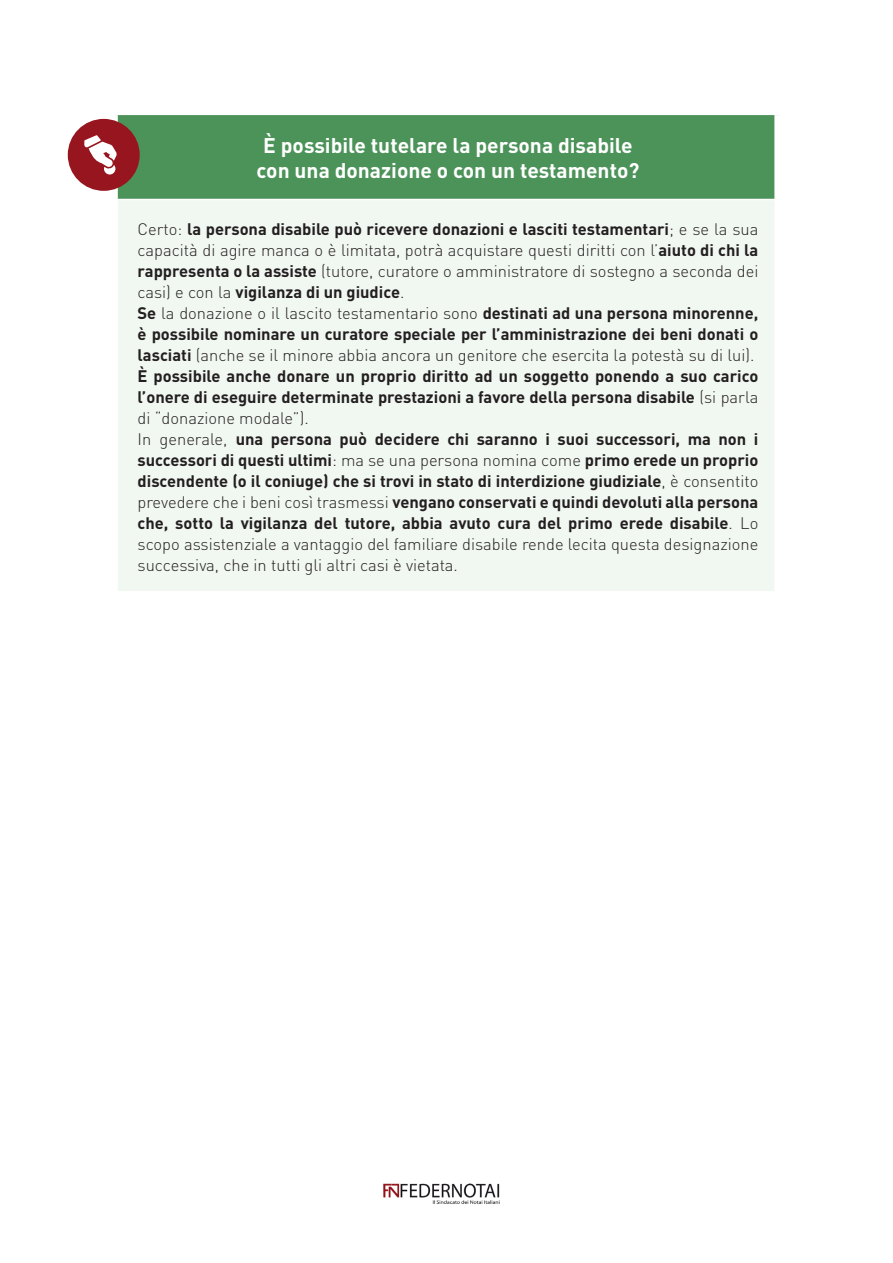
<style>
.page{position:relative;width:893px;height:1263px;background:#fff}
.page>*{position:absolute;margin:0;border:0;box-sizing:border-box;transform-origin:0 0}
.t1{font:700 21px/25.2px "DIN";color:#fff;text-align:center}
.t2{font:700 16.5px/21px "DIN";color:#231f20;text-align:justify}
.t3{font:300 16.5px/21px "DIN";color:#231f20;text-align:justify}
.s1{font-weight:700}
.s2{font-weight:300}
</style>
<div class="page">
<img style="left:383px;top:1183px;width:117px;height:21px">
<div style="left:116px;top:114px;width:664px;height:85px;background:#4c9359"></div>
<div style="left:116px;top:199px;width:664px;height:393px;background:#f1f7f1"></div>
<hr style="left:115px;top:115px;width:3px;height:84px;background:#fff">
<hr style="left:115px;top:199px;width:3px;height:392px;background:#fff">
<hr style="left:115px;top:114px;width:670px;height:1px;background:#fff">
<hr style="left:118px;top:199px;width:656px;height:1px;background:#fff">
<hr style="left:115px;top:591px;width:670px;height:1px;background:#fff">
<div style="left:774px;top:115px;width:11px;height:84px;background:#fff"></div>
<div style="left:774px;top:199px;width:11px;height:392px;background:#fff"></div>
<div style="left:68px;top:119px;width:72px;height:72px;background:#97151e;border-radius:50%"></div>
<svg style="left:84px;top:135px;width:33px;height:39px"></svg>
<p class="t1" style="left:257px;top:132px;width:384px">È possibile tutelare la persona disabile con una donazione o con un testamento?</p>
<p class="t3" style="left:138px;top:218px;width:622px">Certo: <span class="s1">la persona disabile può ricevere donazioni e lasciti testamentari</span>; e se la sua capacità di agire manca o è limitata, potrà acquistare questi diritti con l’<span class="s1">aiuto di chi la rappresenta o la assiste</span> (tutore, curatore o amministratore di sostegno a seconda dei casi) e con la <span class="s1">vigilanza di un giudice</span>.</p>
<p class="t2" style="left:138px;top:301px;width:622px">Se <span class="s2">la donazione o il lascito testamentario sono</span> destinati ad una persona minorenne, è possibile nominare un curatore speciale per l’amministrazione dei beni donati o lasciati <span class="s2">(anche se il minore abbia ancora un genitore che esercita la potestà su di lui).</span></p>
<p class="t2" style="left:138px;top:364px;width:622px">È possibile anche donare un proprio diritto ad un soggetto ponendo a suo carico l’onere di eseguire determinate prestazioni a favore della persona disabile <span class="s2">(si parla di “donazione modale”).</span></p>
<p class="t2" style="left:138px;top:427px;width:622px"><span class="s2">In generale,</span> una persona può decidere chi saranno i suoi successori, ma non i successori di questi ultimi<span class="s2">: ma se una persona nomina come</span> primo erede un proprio discendente (o il coniuge) che si trovi in stato di interdizione giudiziale<span class="s2">, è consentito prevedere che i beni così trasmessi</span> vengano conservati e quindi devoluti alla persona che, sotto la vigilanza del tutore, abbia avuto cura del primo erede disabile<span class="s2">. Lo scopo assistenziale a vantaggio del familiare disabile rende lecita questa designazione successiva, che in tutti gli altri casi è vietata.</span></p>
</div>
